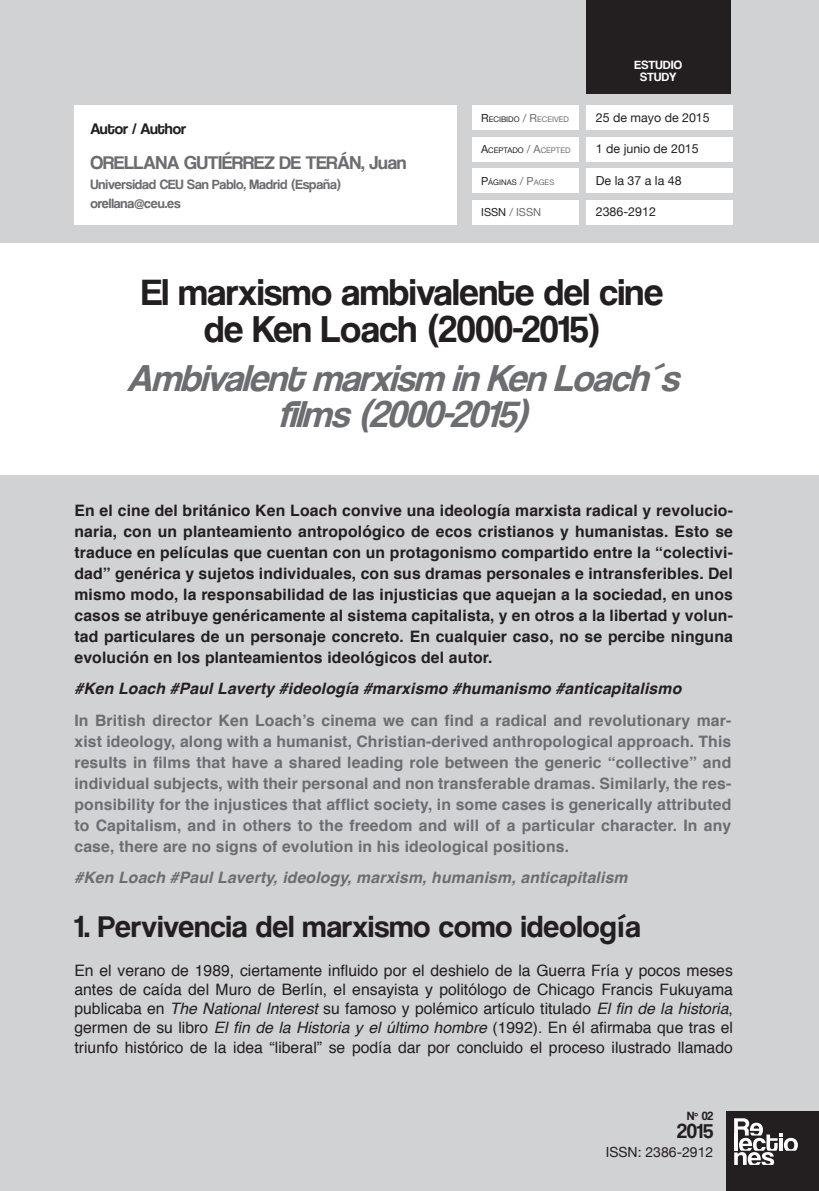
<style>
.page{position:relative;width:819px;height:1191px;background:#d1d2d4}
.page>*{position:absolute;margin:0;border:0;box-sizing:border-box;transform-origin:0 0}
.estudio_titulo_esp{font:38.5px/36.8px "Coolvetica Rg";color:#231f20;text-align:center}
.estudio_titulo_ingle{font:italic 38.5px/36.8px "Coolvetica Rg";color:#6c6d70;text-align:center}
.estudio_ladillo1{font:31.5px "Coolvetica Rg";letter-spacing:.01em;color:#231f20}
.t1{font:21px "Coolvetica Rg";color:#231f20}
.estudio_autor{font:19.25px "Coolvetica Rg";color:#6c6d70}
.estudio_resumen{font:700 15.75px/21px "Helvetica";letter-spacing:.01em;color:#231f20;text-align:justify}
.estudio_resumen_ingl{font:700 15.75px/21px "Helvetica";letter-spacing:.01em;color:#6c6d70;text-align:justify}
.primer_parrafo{font:15.75px/19.2px "Helvetica";color:#231f20;text-align:justify}
.estudio_resumen-2{font:italic 700 15.75px "Helvetica";letter-spacing:.01em;color:#231f20}
.estudio_resumen_ingl-2{font:italic 700 15.75px "Helvetica";letter-spacing:.01em;color:#6c6d70}
.t2{font:15.75px "Coolvetica Rg";color:#231f20}
.estudio_universidad{font:14px "Coolvetica Rg";color:#6c6d70}
.estudio_email{font:14px "Coolvetica Rg";color:#6c6d70}
.t3{font:14px "Helvetica Neue";color:#231f20}
.estudio_fecha{font:12.42px "Helvetica Neue";color:#231f20}
.t4{font:12.42px "Coolvetica Rg";letter-spacing:.03em;color:#fff}
.t5{font:12.42px "Coolvetica Rg";letter-spacing:.015em;color:#fff}
.t6{font:12.25px "Coolvetica Rg";color:#231f20}
.t7{font:11.03px "Helvetica Neue";color:#6c6d70}
.t8{font:7.7px "Helvetica Neue";color:#231f20}
.s1{font-size:11.03px}
.s2{font-size:11.03px;color:#6c6d70}
.s3{color:#6c6d70}
.s4{color:#231f20}
.s5{font-style:italic}
</style>
<div class="page">
<div style="left:726px;top:1111px;width:93px;height:80px;background:#231f20"></div>
<svg style="left:734px;top:1118px;width:63px;height:46px"></svg>
<div style="left:0;top:244px;width:819px;height:231px;background:#fff"></div>
<div style="left:74px;top:105px;width:382px;height:119px;background:#fff"></div>
<div style="left:586px;top:0;width:145px;height:94px;background:#231f20"></div>
<div style="left:472px;top:105px;width:107px;height:25px;background:#fff"></div>
<div style="left:472px;top:200px;width:107px;height:24px;background:#fff"></div>
<div style="left:472px;top:137px;width:107px;height:24px;background:#fff"></div>
<div style="left:472px;top:168px;width:107px;height:25px;background:#fff"></div>
<div style="left:586px;top:105px;width:146px;height:25px;background:#fff"></div>
<div style="left:586px;top:137px;width:146px;height:24px;background:#fff"></div>
<div style="left:586px;top:168px;width:146px;height:25px;background:#fff"></div>
<div style="left:586px;top:200px;width:146px;height:24px;background:#fff"></div>
<p class="t2" style="left:90px;top:119px;width:97px">Autor / Author</p>
<p class="estudio_autor" style="left:90px;top:151px;width:318px">ORELLANA GUTIÉRREZ DE TERÁN, Juan</p>
<p class="estudio_universidad" style="left:90px;top:176px;width:252px">Universidad CEU San Pablo, Madrid (España)</p>
<p class="estudio_email" style="left:90px;top:195px;width:92px">orellana@ceu.es</p>
<p class="t8" style="left:481px;top:114px;width:89px"><span class="s1">R</span>ECIBIDO <span class="s2">/ R</span><span class="s3">ECEIVED</span></p>
<p class="t8" style="left:481px;top:145px;width:91px"><span class="s1">A</span>CEPTADO <span class="s2">/ A</span><span class="s3">CEPTED</span></p>
<p class="t8" style="left:481px;top:177px;width:74px"><span class="s1">P</span>ÁGINAS <span class="s2">/ P</span><span class="s3">AGES</span></p>
<p class="t7" style="left:481px;top:204px;width:62px"><span class="s4">ISSN</span> / ISSN</p>
<p class="t4" style="left:634px;top:57px;width:49px">ESTUDIO</p>
<p class="t5" style="left:640px;top:69px;width:38px">STUDY</p>
<p class="estudio_fecha" style="left:595px;top:108px;width:115px">25 de mayo de 2015</p>
<p class="estudio_fecha" style="left:595px;top:140px;width:104px">1 de junio de 2015</p>
<p class="estudio_fecha" style="left:595px;top:171px;width:87px">De la 37 a la 48</p>
<p class="estudio_fecha" style="left:595px;top:203px;width:62px">2386-2912</p>
<p class="estudio_titulo_esp" style="left:141px;top:274px;width:523px">El marxismo ambivalente del cine de Ken Loach (2000-2015)</p>
<p class="estudio_titulo_ingle" style="left:127px;top:359px;width:564px">Ambivalentmarxism inKenLoach´s films(2000-2015)</p>
<p class="estudio_resumen" style="left:74px;top:500px;width:660px">En el cine del británico Ken Loach convive una ideología marxista radical y revolucio&shy;naria, con un planteamiento antropológico de ecos cristianos y humanistas. Esto se traduce en películas que cuentan con un protagonismo compartido entre la “colectivi&shy;dad” genérica y sujetos individuales, con sus dramas personales e intransferibles. Del mismo modo, la responsabilidad de las injusticias que aquejan a la sociedad, en unos casos se atribuye genéricamente al sistema capitalista, y en otros a la libertad y volun&shy;tad particulares de un personaje concreto. En cualquier caso, no se percibe ninguna evolución en los planteamientos ideológicos del autor.</p>
<p class="estudio_resumen-2" style="left:74px;top:675px;width:608px">#Ken Loach #Paul Laverty #ideología #marxismo #humanismo #anticapitalismo</p>
<p class="estudio_resumen_ingl" style="left:74px;top:710px;width:658px">In British director Ken Loach’s cinema we can find a radical and revolutionary mar&shy;xist ideology, along with a humanist, Christian-derived anthropological approach. This results in films that have a shared leading role between the generic “collective” and individual subjects, with their personal and non transferable dramas. Similarly, the res&shy;ponsibility for the injustices that afflict society, in some cases is generically attributed to Capitalism, and in others to the freedom and will of a particular character. In any case, there are no signs of evolution in his ideological positions.</p>
<p class="estudio_resumen_ingl-2" style="left:74px;top:864px;width:554px">#Ken Loach #Paul Laverty, ideology, marxism, humanism, anticapitalism</p>
<p class="estudio_ladillo1" style="left:74px;top:908px;width:567px">1. Pervivencia del marxismo como ideología</p>
<p class="primer_parrafo" style="left:74px;top:961px;width:660px">En el verano de 1989, ciertamente influido por el deshielo de la Guerra Fría y pocos meses antes de caída del Muro de Berlín, el ensayista y politólogo de Chicago Francis Fukuyama publicaba en <span class="s5">The National Interest</span> su famoso y polémico artículo titulado <span class="s5">El fin de la historia</span>, germen de su libro <span class="s5">El fin de la Historia y el último hombre</span> (1992). En él afirmaba que tras el triunfo histórico de la idea “liberal” se podía dar por concluido el proceso ilustrado llamado</p>
<p class="t6" style="left:687px;top:1108px;width:28px">Nº 02</p>
<h3 class="t1" style="left:677px;top:1118px;width:38px">2015</h3>
<p class="t3" style="left:605px;top:1141px;width:109px">ISSN: 2386-2912</p>
</div>
